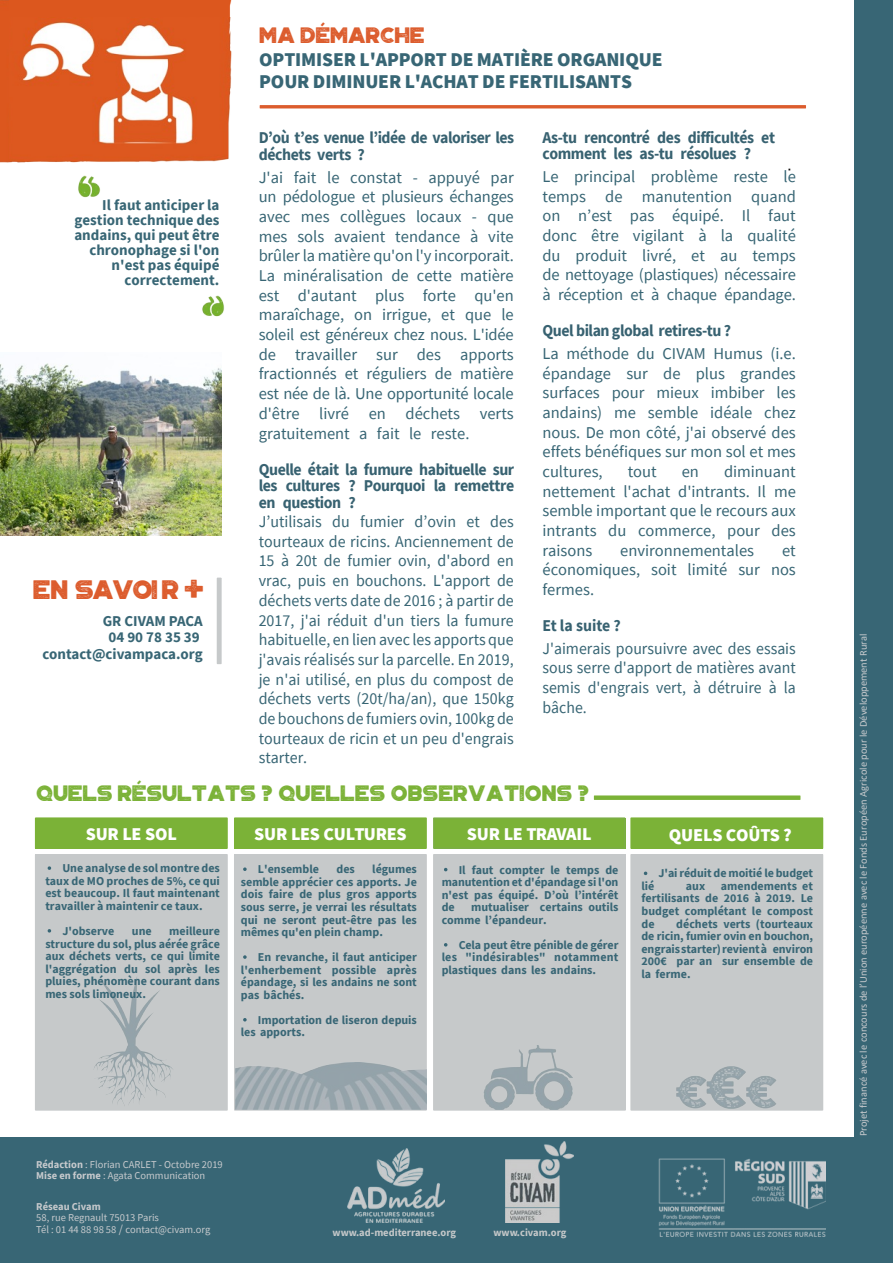
<style>
.page{position:relative;width:893px;height:1263px;background:#fff}
.page>*{position:absolute;margin:0;border:0;box-sizing:border-box;transform-origin:0 0}
.t1{font:27px "Portico Rough";letter-spacing:-.06em;color:#dc5c2d}
.t2{font:22.5px "Portico Rough";color:#7bb237}
.t3{font:22.5px "Portico Rough";letter-spacing:-.005em;color:#dc5c2d}
.t4{font:900 19.5px/22.5px "Source Sans Pro";letter-spacing:-.005em;color:#386675}
.t5{font:900 18px "Source Sans Pro";letter-spacing:-.01em;color:#fff}
.t6{font:16.5px/19.6px "Source Sans Pro";color:#376574;text-align:justify}
.t7{font:700 16.5px/16.5px "Source Sans Pro";letter-spacing:-.025em;color:#386271;scale:.96 1}
.t8{font:16.5px/19.6px "Source Sans Pro";color:#376574;text-align:justify;scale:.96 1}
.t9{font:700 16.5px "Source Sans Pro";color:#386271;scale:.96 1}
.t10{font:700 15px/15px "Source Sans Pro";color:#386675;text-align:right}
.t11{font:700 12px/12.5px "Source Sans Pro";color:#386675;text-align:justify}
.t12{font:10.5px/10.5px "Source Sans Pro";color:#c7cacd}
.t13{font:10.5px "Calibri";color:#c7cacd}
.t14{font:700 10.5px "Source Sans Pro";color:#c5c8c9}
.t15{font:700 10.5px "Source Sans Pro";color:#c7cacd}
.s1{font-size:30px}
.s2{font-weight:700}
.s3{font-size:12px}
</style>
<div class="page">
<div style="left:854px;top:0;width:39px;height:1263px;background:#386675"></div>
<div style="left:0;top:1137px;width:893px;height:126px;background:#386675"></div>
<img style="left:347px;top:1148px;width:97px;height:74px">
<img style="left:506px;top:1141px;width:67px;height:81px">
<img style="left:658px;top:1159px;width:168px;height:77px">
<div style="left:594px;top:795px;width:206px;height:5px;background:#7bb237"></div>
<div style="left:36px;top:818px;width:191px;height:30px;background:#7bb237"></div>
<div style="left:35px;top:817px;width:193px;height:32px;border:2px solid #7bb237"></div>
<div style="left:36px;top:855px;width:191px;height:255px;background:#c6c9ca"></div>
<div style="left:35px;top:854px;width:193px;height:257px;border:2px solid #c6c9ca"></div>
<div style="left:235px;top:818px;width:191px;height:30px;background:#7bb237"></div>
<div style="left:234px;top:817px;width:193px;height:32px;border:2px solid #7bb237"></div>
<div style="left:235px;top:855px;width:191px;height:255px;background:#c6c9ca"></div>
<div style="left:234px;top:854px;width:193px;height:257px;border:2px solid #c6c9ca"></div>
<div style="left:434px;top:818px;width:191px;height:30px;background:#7bb237"></div>
<div style="left:433px;top:817px;width:192px;height:32px;border:1px solid #7cae46"></div>
<div style="left:434px;top:855px;width:191px;height:255px;background:#c6c9ca"></div>
<div style="left:433px;top:854px;width:193px;height:257px;border:2px solid #c6c9ca"></div>
<div style="left:631px;top:818px;width:191px;height:30px;background:#7bb237"></div>
<div style="left:630px;top:817px;width:193px;height:32px;border:2px solid #7bb237"></div>
<div style="left:631px;top:855px;width:191px;height:255px;background:#c6c9ca"></div>
<div style="left:630px;top:854px;width:193px;height:257px;border:2px solid #c6c9ca"></div>
<img style="left:94px;top:977px;width:79px;height:129px">
<img style="left:235px;top:1062px;width:191px;height:48px">
<img style="left:483px;top:1045px;width:89px;height:64px">
<svg style="left:48px;top:866px;width:3px;height:4px"></svg>
<svg style="left:243px;top:867px;width:4px;height:4px"></svg>
<svg style="left:243px;top:955px;width:4px;height:4px"></svg>
<svg style="left:243px;top:1018px;width:4px;height:3px"></svg>
<img style="left:0;top:363px;width:221px;height:172px">
<div style="left:217px;top:578px;width:5px;height:86px;border:2px solid #c6c9ca"></div>
<hr style="left:260px;top:105px;width:546px;height:3px;background:#dc5c2d">
<img style="left:707px;top:1066px;width:38px;height:45px">
<img style="left:745px;top:1071px;width:32px;height:40px">
<img style="left:675px;top:1076px;width:32px;height:35px">
<img style="left:78px;top:175px;width:22px;height:23px">
<img style="left:202px;top:295px;width:23px;height:22px">
<div style="left:8px;top:0;width:224px;height:17px;background:#dc571e"></div>
<img style="left:8px;top:17px;width:224px;height:146px">
<img style="left:0;top:0;width:8px;height:163px">
<p class="t10" style="left:74px;top:199px;width:147px">Il faut anticiper la gestion technique des andains, qui peut être chronophage si l'on n'est pas équipé correctement.</p>
<h1 class="t1" style="left:33px;top:580px;width:173px">EN SAVOI R <span class="s1">+</span></h1>
<p class="t10" style="left:43px;top:613px;width:162px;line-height:16.5px">GR CIVAM PACA<br>04 90 78 35 39 contact@civampaca.org</p>
<h2 class="t3" style="left:259px;top:28px;width:167px">MA DÉMARCHE</h2>
<p class="t4" style="left:259px;top:50px;width:405px">OPTIMISER L'APPORT DE MATIÈRE ORGANIQUE<br>POUR DIMINUER L'ACHAT DE FERTILISANTS</p>
<p class="t7" style="left:259px;top:131px;width:268px">D’où t’es venue l’idée de valoriser les déchets verts ?</p>
<p class="t6" style="left:259px;top:169px;width:257px">J'ai fait le constat - appuyé par un pédologue et plusieurs échanges avec mes collègues locaux - que mes sols avaient tendance à vite brûler la matière qu'on l'y incorporait.<br>La minéralisation de cette matière est d'autant plus forte qu'en maraîchage, on irrigue, et que le soleil est généreux chez nous. L'idée de travailler sur des apports fractionnés et réguliers de matière est née de là. Une opportunité locale d'être livré en déchets verts gratuitement a fait le reste.</p>
<p class="t7" style="left:259px;top:462px;width:268px;text-align:justify">Quelle était la fumure habituelle sur les cultures ? Pourquoi la remettre en question ?</p>
<p class="t6" style="left:259px;top:513px;width:257px">J’utilisais du fumier d’ovin et des tourteaux de ricins. Anciennement de 15 à 20t de fumier ovin, d'abord en vrac, puis en bouchons. L'apport de déchets verts date de 2016 ; à partir de 2017, j'ai réduit d'un tiers la fumure habituelle, en lien avec les apports que j'avais réalisés sur la parcelle. En 2019, je n'ai utilisé, en plus du compost de déchets verts (20t/ha/an), que 150kg de bouchons de fumiers ovin, 100kg de tourteaux de ricin et un peu d'engrais starter.</p>
<p class="t7" style="left:542px;top:130px;width:244px">As-tu rencontré des difficultés et comment les as-tu résolues ?</p>
<p class="t6" style="left:542px;top:168px;width:255px">Le principal problème reste le temps de manutention quand on n’est pas équipé. Il faut donc être vigilant à la qualité du produit livré, et au temps de nettoyage (plastiques) nécessaire à réception et à chaque épandage.</p>
<p class="t7" style="left:542px;top:324px;width:198px">Quel bilan global retires-tu ?</p>
<p class="t6" style="left:542px;top:345px;width:255px">La méthode du CIVAM Humus (i.e. épandage sur de plus grandes surfaces pour mieux imbiber les andains) me semble idéale chez nous. De mon côté, j'ai observé des effets bénéfiques sur mon sol et mes cultures,</p>
<p class="t6" style="left:542px;top:463px;width:255px;text-indent:182px">diminuant nettement l'achat d'intrants. Il me semble important que le recours aux intrants du commerce, pour des raisons</p>
<p class="t6" style="left:628px;top:463px;width:31px">tout</p>
<p class="t6" style="left:682px;top:463px;width:19px">en</p>
<p class="t6" style="left:620px;top:542px;width:135px">environnementales</p>
<p class="t6" style="left:542px;top:542px;width:255px;text-indent:240px">et économiques, soit limité sur nos fermes.</p>
<p class="t9" style="left:542px;top:619px;width:83px">Et la suite ?</p>
<p class="t8" style="left:542px;top:640px;width:265px">J'aimerais poursuivre avec des essais sous serre d'apport de matières avant semis d'engrais vert, à détruire à la bâche.</p>
<h2 class="t2" style="left:36px;top:785px;width:554px">QUELS RÉSULTATS ? QUELLES OBSERVATIONS ?</h2>
<p class="t5" style="left:86px;top:826px;width:93px">SUR LE SOL</p>
<p class="t5" style="left:254px;top:826px;width:154px">SUR LES CULTURES</p>
<p class="t5" style="left:467px;top:826px;width:126px">SUR LE TRAVAIL</p>
<p class="t5" style="left:669px;top:827px;width:124px">QUELS COÛTS ?</p>
<p class="t11" style="left:442px;top:864px;width:178px;text-indent:17px">Il faut compter le temps de manutention et d'épandage si l'on n'est pas équipé. D’où l’intérêt de</p>
<p class="t11" style="left:241px;top:864px;width:178px;text-indent:131px">légumes semble apprécier ces apports. Je dois faire de plus gros apports sous serre, je verrai les résultats qui ne seront peut-être pas les mêmes qu'en plein champ.</p>
<p class="t11" style="left:241px;top:952px;width:178px;text-indent:17px">En revanche, il faut anticiper l'enherbement possible après épandage, si les andains ne sont pas bâchés.</p>
<p class="t11" style="left:241px;top:1015px;width:178px;text-indent:17px">Importation de liseron depuis les apports.</p>
<p class="t11" style="left:45px;top:863px;width:176px;text-indent:17px">Une analyse de sol montre des taux de MO proches de 5%, ce qui est beaucoup. Il faut maintenant travailler à maintenir ce taux.</p>
<p class="t11" style="left:62px;top:926px;width:54px">J'observe</p>
<p class="t11" style="left:132px;top:926px;width:21px">une</p>
<p class="t11" style="left:258px;top:864px;width:63px">L'ensemble</p>
<p class="t11" style="left:336px;top:864px;width:20px">des</p>
<p class="t11" style="left:658px;top:868px;width:156px">J'ai réduit de moitié le budget</p>
<p class="t11" style="left:641px;top:881px;width:14px">lié</p>
<p class="t11" style="left:686px;top:881px;width:21px">aux</p>
<p class="t11" style="left:641px;top:881px;width:173px;text-indent:79px">amendements et fertilisants de 2016 à 2019. Le budget complétant le compost de</p>
<p class="t11" style="left:442px;top:902px;width:178px;text-indent:29px">mutualiser certains outils comme l’épandeur.</p>
<p class="t11" style="left:442px;top:940px;width:178px;text-indent:17px">Cela peut être pénible de gérer les "indésirables" notamment plastiques dans les andains.</p>
<p class="t11" style="left:641px;top:918px;width:173px;text-indent:35px">déchets verts (tourteaux de ricin, fumier ovin en bouchon, engrais starter) revient à environ 200€ par an sur ensemble de la ferme.</p>
<p class="t11" style="left:45px;top:926px;width:176px;text-indent:124px">meilleure structure du sol, plus aérée grâce aux déchets verts, ce qui limite l'aggrégation du sol après les pluies, phénomène courant dans mes sols limoneux.</p>
<p class="t12" style="left:36px;top:1160px;width:188px"><span class="s2">Rédaction</span> : Florian CARLET - Octobre 2019<br><span class="s2">Mise en forme</span> : Agata Communication</p>
<p class="t15" style="left:36px;top:1202px;width:66px">Réseau Civam</p>
<p class="t12" style="left:36px;top:1212px;width:176px;line-height:12px">58, rue Regnault 75013 Paris<br>Tél : 01 44 88 98 58 <span class="s3">/</span> contact@civam.org</p>
<p class="t14" style="left:333px;top:1228px;width:125px">www.ad-mediterranee.org</p>
<p class="t14" style="left:493px;top:1228px;width:75px">www.civam.org</p>
<p class="t13" style="left:859px;top:1136px;width:504px;rotate:-90deg">Projet financé avec le concours de l’Union européenne avec le Fonds Européen Agricole pour le Développement Rural</p>
</div>
